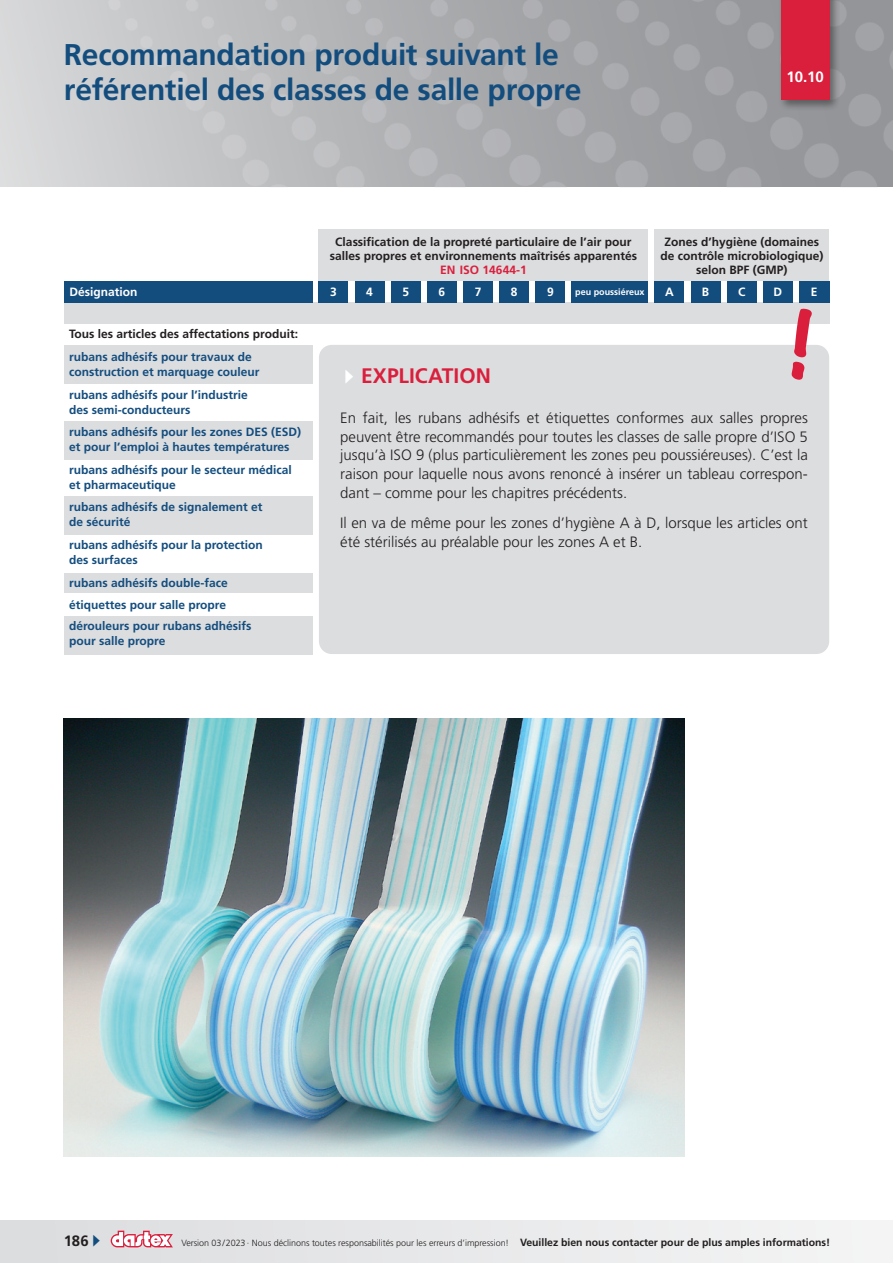
<style>
.page{position:relative;width:893px;height:1263px;background:#fff}
.page>*{position:absolute;margin:0;border:0;box-sizing:border-box;transform-origin:0 0}
.t1{font:700 30px/34.5px "Frutiger LT Std";letter-spacing:-.01em;color:#134d7e}
.t2{font:700 21px "Frutiger LT Std";color:#da1f3d}
.t3{font:300 15px/18.6px "Frutiger LT Std";color:#231f20;text-align:justify}
.t4{font:700 15px "Frutiger LT Std";color:#fff}
.t5{font:700 15px "Frutiger LT Std";color:#231f20}
.t6{font:700 12px/15px "Frutiger LT Std";color:#134d7e}
.t7{font:700 12px/14.2px "Frutiger LT Std";color:#231f20;text-align:center}
.t8{font:700 12px "Frutiger LT Std";color:#fff}
.t9{font:700 12px "Frutiger LT Std";color:#da1f3d}
.t10{font:300 9px "Frutiger LT Std";letter-spacing:-.005em;color:#231f20}
.t11{font:700 9px "Frutiger LT Std";color:#fff}
.s1{color:#fff}
.s2{color:#134d7e}
.s3{font-weight:700;font-size:10.5px}
</style>
<div class="page">
<div style="left:0;top:1220px;width:893px;height:43px;background:#e8e9ea"></div>
<svg style="left:111px;top:1230px;width:62px;height:17px"></svg>
<div style="left:0;top:0;width:893px;height:187px;background:linear-gradient(to right,#d3d4d5,#8e9093)"></div>
<div style="left:778px;top:0;width:62px;height:111px;background:#231f20;opacity:.5"></div>
<div style="left:781px;top:0;width:48px;height:100px;background:#da1f3d"></div>
<img style="left:64px;top:718px;width:620px;height:439px">
<div style="left:64px;top:302px;width:765px;height:22px;background:#dcdddf"></div>
<div style="left:64px;top:345px;width:248px;height:38px;background:#dcdddf"></div>
<div style="left:64px;top:496px;width:248px;height:39px;background:#dcdddf"></div>
<div style="left:64px;top:616px;width:248px;height:39px;background:#dcdddf"></div>
<div style="left:64px;top:574px;width:248px;height:19px;background:#dcdddf"></div>
<div style="left:64px;top:421px;width:248px;height:39px;background:#dcdddf"></div>
<div style="left:64px;top:281px;width:248px;height:21px;background:#134d7e"></div>
<div style="left:319px;top:281px;width:29px;height:21px;background:#134d7e"></div>
<div style="left:319px;top:230px;width:329px;height:51px;background:#dcdddf"></div>
<div style="left:654px;top:230px;width:175px;height:51px;background:#dcdddf"></div>
<div style="left:355px;top:281px;width:29px;height:21px;background:#134d7e"></div>
<div style="left:391px;top:281px;width:30px;height:21px;background:#134d7e"></div>
<div style="left:427px;top:281px;width:30px;height:21px;background:#134d7e"></div>
<div style="left:463px;top:281px;width:30px;height:21px;background:#134d7e"></div>
<div style="left:499px;top:281px;width:30px;height:21px;background:#134d7e"></div>
<div style="left:535px;top:281px;width:30px;height:21px;background:#134d7e"></div>
<div style="left:654px;top:281px;width:30px;height:21px;background:#134d7e"></div>
<div style="left:691px;top:281px;width:29px;height:21px;background:#134d7e"></div>
<div style="left:727px;top:281px;width:30px;height:21px;background:#134d7e"></div>
<div style="left:763px;top:281px;width:30px;height:21px;background:#134d7e"></div>
<div style="left:799px;top:281px;width:30px;height:21px;background:#134d7e"></div>
<div style="left:572px;top:281px;width:76px;height:21px;background:#134d7e"></div>
<div style="left:319px;top:345px;width:510px;height:309px;background:#dcdddf;border-radius:13px"></div>
<svg style="left:792px;top:309px;width:20px;height:71px"></svg>
<h1 class="t1" style="left:64px;top:37px;width:519px">Recommandation produit suivant le référentiel des classes de salle propre</h1>
<p class="t4" style="left:786px;top:68px;width:39px">10.10</p>
<p class="t7" style="left:330px;top:234px;width:309px">Classification de la propreté particulaire de l’air pour salles propres et environnements maîtrisés apparentés</p>
<p class="t9" style="left:440px;top:263px;width:88px">EN ISO 14644-1</p>
<p class="t7" style="left:660px;top:234px;width:164px">Zones d’hygiène (domaines de contrôle microbiologique) selon BPF (GMP)</p>
<p class="t8" style="left:70px;top:285px;width:70px">Désignation</p>
<p class="t8" style="left:330px;top:285px;width:8px">3</p>
<p class="t8" style="left:366px;top:285px;width:8px">4</p>
<p class="t8" style="left:402px;top:285px;width:8px">5</p>
<p class="t8" style="left:439px;top:285px;width:8px">6</p>
<p class="t8" style="left:475px;top:285px;width:8px">7</p>
<p class="t8" style="left:511px;top:285px;width:8px">8</p>
<p class="t8" style="left:547px;top:285px;width:8px">9</p>
<p class="t11" style="left:575px;top:287px;width:71px">peu poussiéreux</p>
<p class="t8" style="left:665px;top:285px;width:10px">A</p>
<p class="t8" style="left:702px;top:285px;width:9px">B</p>
<p class="t8" style="left:738px;top:285px;width:9px">C</p>
<p class="t8" style="left:773px;top:285px;width:10px">D</p>
<p class="t8" style="left:811px;top:285px;width:8px">E</p>
<p class="t7" style="left:69px;top:327px;width:230px">Tous les articles des affectations produit:</p>
<p class="t6" style="left:69px;top:349px;width:192px">rubans adhésifs pour travaux de construction et marquage couleur</p>
<p class="t6" style="left:69px;top:387px;width:180px">rubans adhésifs pour l’industrie des semi-conducteurs</p>
<p class="t6" style="left:69px;top:424px;width:234px">rubans adhésifs pour les zones DES (ESD) et pour l’emploi à hautes températures</p>
<p class="t6" style="left:69px;top:462px;width:224px">rubans adhésifs pour le secteur médical et pharmaceutique</p>
<p class="t6" style="left:69px;top:499px;width:195px">rubans adhésifs de signalement et de sécurité</p>
<p class="t6" style="left:69px;top:538px;width:195px">rubans adhésifs pour la protection des surfaces</p>
<p class="t6" style="left:69px;top:572px;width:184px;line-height:21.8px">rubans adhésifs double-face étiquettes pour salle propre dérouleurs pour rubans adhésifs</p>
<p class="t6" style="left:69px;top:634px;width:98px">pour salle propre</p>
<h2 class="t2" style="left:344px;top:364px;width:148px"><span class="s1">▶</span> EXPLICATION</h2>
<p class="t3" style="left:340px;top:409px;width:469px">En fait, les rubans adhésifs et étiquettes conformes aux salles propres peuvent être recommandés pour toutes les classes de salle propre d’ISO 5 jusqu’à ISO 9 (plus particulièrement les zones peu poussiéreuses). C’est la raison pour laquelle nous avons renoncé à insérer un tableau correspon&shy;dant – comme pour les chapitres précédents.</p>
<p class="t3" style="left:340px;top:514px;width:469px">Il en va de même pour les zones d’hygiène A à D, lorsque les articles ont été stérilisés au préalable pour les zones A et B.</p>
<p class="t5" style="left:64px;top:1232px;width:39px">186 <span class="s2">▶</span></p>
<p class="t10" style="left:181px;top:1237px;width:650px">Version 03/2023 · Nous déclinons toutes responsabilités pour les erreurs d’impression! <span class="s3">Veuillez bien nous contacter pour de plus amples informations!</span></p>
</div>
